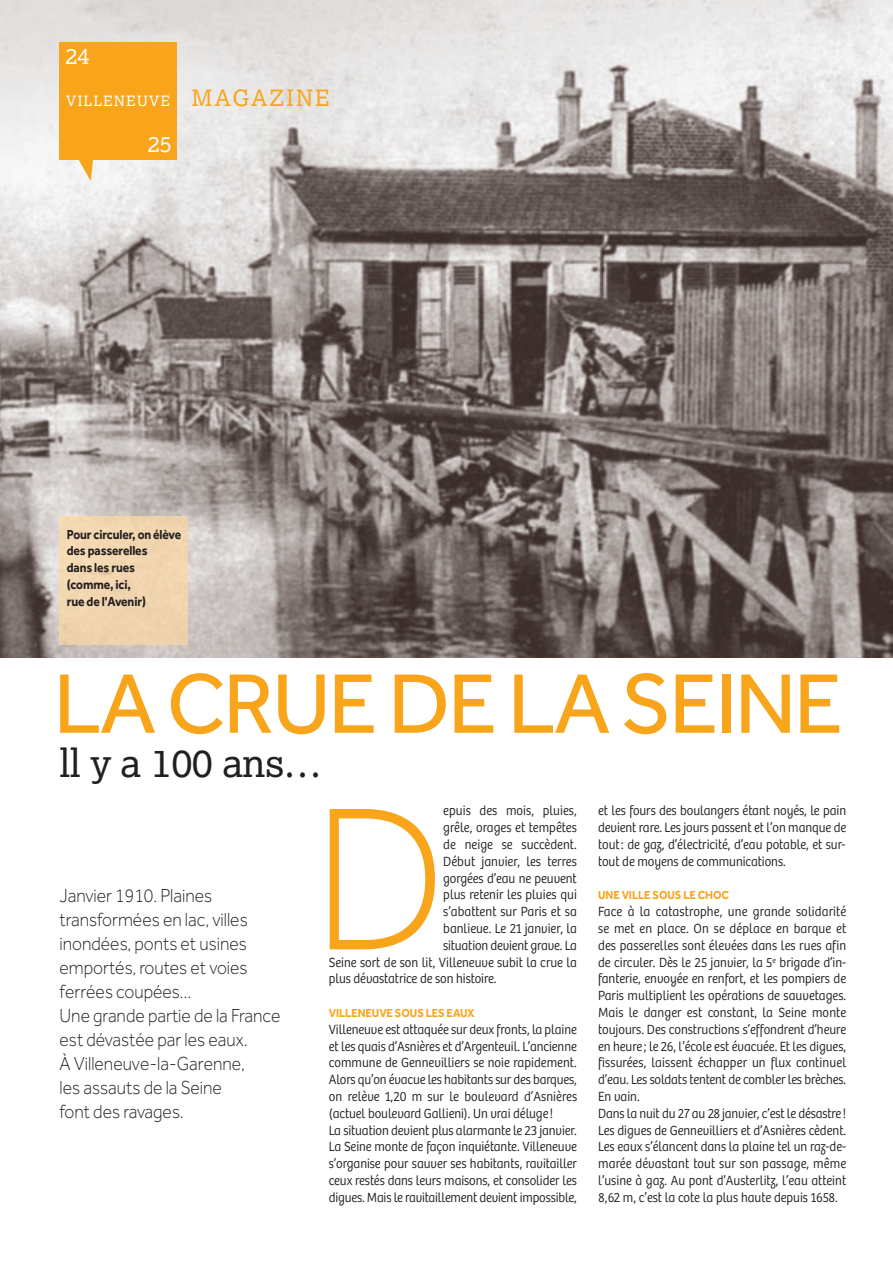
<style>
.page{position:relative;width:893px;height:1263px;background:#fff}
.page>*{position:absolute;margin:0;border:0;box-sizing:border-box;transform-origin:0 0}
.t1{font:300 210.6px "Effra";color:#f9a51b;scale:.9 1}
.t2{font:87.3px "Effra";letter-spacing:-.03em;color:#f9a51b}
.t3{font:39px "Lexia";letter-spacing:-.015em;color:#231f20}
.t4{font:22.2px "Lexia";color:#fff}
.t5{font:300 19.5px/24px "Effra";color:#231f20;scale:.9 1}
.t6{font:14.25px "Lexia";letter-spacing:.1em;color:#fff}
.t7{font:300 13.8px/16.8px "Bree";letter-spacing:-.005em;color:#231f20;scale:.92 1}
.t8{font:700 13.5px/16.8px "Effra";letter-spacing:-.01em;color:#231f20;scale:.9 1}
.t9{font:700 12px "Effra";letter-spacing:-.005em;color:#f9a51b;scale:.92 1}
.s1{font-size:22.5px;color:#f9a51b}
</style>
<div class="page">
<img style="left:0;top:0;width:893px;height:658px">
<div style="left:60px;top:43px;width:117px;height:117px;background:#f9a51b"></div>
<svg style="left:76px;top:160px;width:17px;height:21px"></svg>
<div style="left:60px;top:516px;width:127px;height:128px;background:#f1d5af"></div>
<h3 class="t4" style="left:65px;top:42px;width:26px">24</h3>
<p class="t6" style="left:66px;top:92px;width:265px">VILLENEUVE <span class="s1">MAGAZINE</span></p>
<h3 class="t4" style="left:148px;top:129px;width:26px">25</h3>
<p class="t8" style="left:67px;top:525px;width:129px">Pour circuler, on élève des passerelles<br>dans les rues (comme, ici,<br>rue de l'Avenir)</p>
<h2 class="t2" style="left:54px;top:653px;width:791px">LA CRUE DE LA SEINE</h2>
<h3 class="t3" style="left:60px;top:738px;width:264px">ll y a 100 ans…</h3>
<p class="t7" style="left:443px;top:804px;width:147px">epuis des mois, pluies,</p>
<p class="t7" style="left:443px;top:821px;width:147px">grêle, orages et tempêtes</p>
<p class="t7" style="left:443px;top:838px;width:147px">de neige se succèdent.</p>
<p class="t7" style="left:443px;top:854px;width:147px">Début janvier, les terres</p>
<p class="t7" style="left:443px;top:871px;width:147px">gorgées d’eau ne peuvent</p>
<p class="t7" style="left:443px;top:888px;width:147px">plus retenir les pluies qui</p>
<p class="t7" style="left:443px;top:905px;width:147px">s’abattent sur Paris et sa</p>
<p class="t7" style="left:443px;top:921px;width:147px">banlieue. Le 21 janvier, la</p>
<p class="t7" style="left:443px;top:938px;width:147px">situation devient grave. La</p>
<p class="t7" style="left:329px;top:955px;width:271px">Seine sort de son lit, Villeneuve subit la crue la</p>
<p class="t7" style="left:329px;top:972px;width:184px">plus dévastatrice de son histoire.</p>
<p class="t9" style="left:329px;top:1006px;width:160px">VILLENEUVE SOUS LES EAUX</p>
<p class="t7" style="left:329px;top:1022px;width:271px">Villeneuve est attaquée sur deux fronts, la plaine et les quais d’Asnières et d’Argenteuil. L’ancienne commune de Gennevilliers se noie rapidement.<br>Alors qu’on évacue les habitants sur des barques, on relève 1,20 m sur le boulevard d’Asnières (actuel boulevard Gallieni). Un vrai déluge !<br>La situation devient plus alarmante le 23 janvier.<br>La Seine monte de façon inquiétante. Villeneuve s’organise pour sauver ses habitants, ravitailler ceux restés dans leurs maisons, et consolider les digues. Mais le ravitaillement devient impossible,</p>
<p class="t7" style="left:598px;top:804px;width:271px;text-align:justify">et les fours des boulangers étant noyés, le pain devient rare. Les jours passent et l’on manque de tout : de gaz, d’électricité, d’eau potable, et sur&shy;tout de moyens de communications.</p>
<p class="t9" style="left:598px;top:888px;width:144px">UNE VILLE SOUS LE CHOC</p>
<p class="t7" style="left:598px;top:905px;width:271px">Face à la catastrophe, une grande solidarité se met en place. On se déplace en barque et des passerelles sont élevées dans les rues afin de circuler. Dès le 25 janvier, la 5<sup>e</sup> brigade d’in&shy;fanterie, envoyée en renfort, et les pompiers de Paris multiplient les opérations de sauvetages.<br>Mais le danger est constant, la Seine monte toujours. Des constructions s’effondrent d’heure en heure ; le 26, l’école est évacuée. Et les digues, fissurées, laissent échapper un flux continuel d’eau. Les soldats tentent de combler les brèches.<br>En vain.<br>Dans la nuit du 27 au 28 janvier, c’est le désastre !<br>Les digues de Gennevilliers et d’Asnières cèdent.<br>Les eaux s’élancent dans la plaine tel un raz-de&shy;marée dévastant tout sur son passage, même l’usine à gaz. Au pont d’Austerlitz, l’eau atteint 8,62 m, c’est la cote la plus haute depuis 1658.</p>
<h1 class="t1" style="left:313px;top:761px;width:148px">D</h1>
<h3 class="t5" style="left:60px;top:883px;width:211px">Janvier 1910. Plaines transformées en lac, villes inondées, ponts et usines emportés, routes et voies ferrées coupées…</h3>
<h3 class="t5" style="left:60px;top:1003px;width:247px">Une grande partie de la France est dévastée par les eaux.<br>À Villeneuve-la-Garenne,<br>les assauts de la Seine<br>font des ravages.</h3>
</div>
